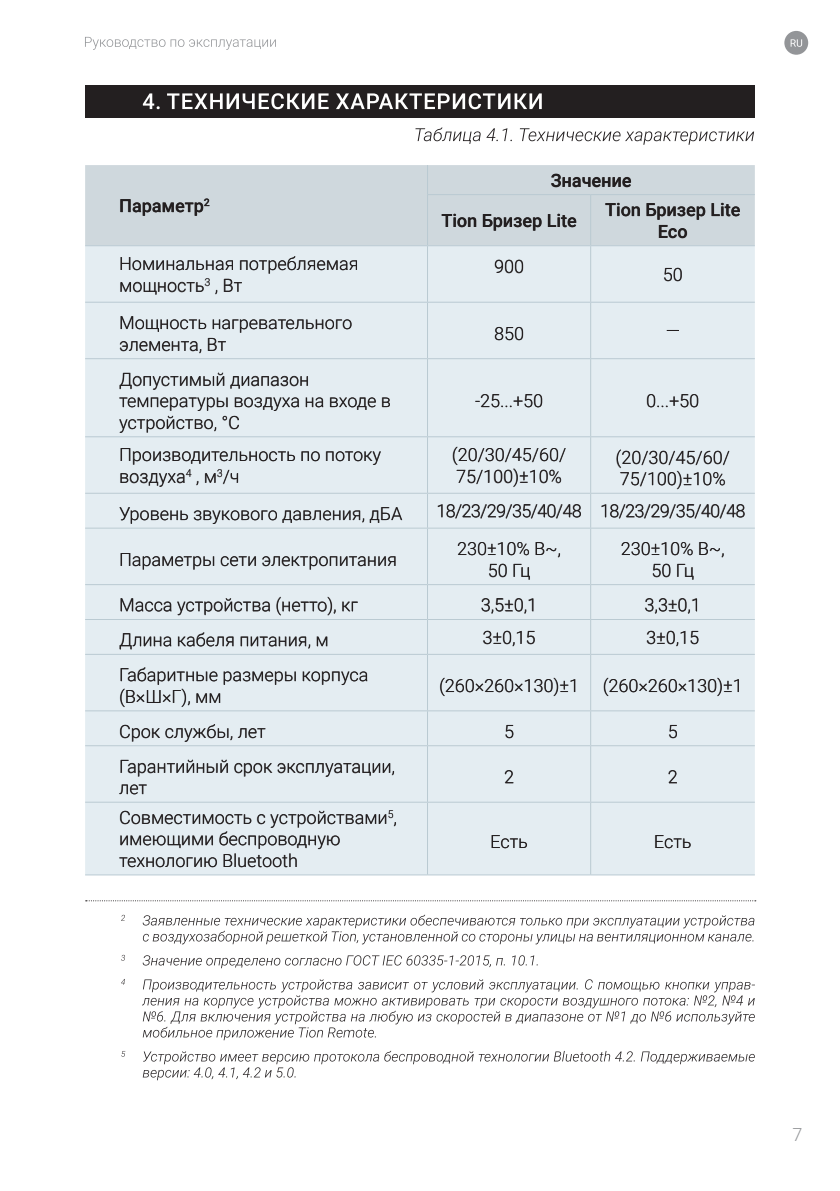
<style>
.page{position:relative;width:840px;height:1191px;background:#fff}
.page>*{position:absolute;margin:0;border:0;box-sizing:border-box;transform-origin:0 0}
.t1{font:300 18px/21.6px "Roboto";color:#231f20}
.t2{font:500 18px "Roboto";color:#231f20}
.t3{font:300 18px "Roboto";letter-spacing:-.035em;color:#231f20}
.t4{font:300 18px "Roboto";color:#939598}
</style>
<div class="page">
<svg style="left:85px;top:37px;width:191px;height:13px"></svg>
<div style="left:783px;top:31px;width:24px;height:24px;background:#939598;border-radius:50%"></div>
<svg style="left:790px;top:39px;width:11px;height:8px"></svg>
<svg style="left:415px;top:127px;width:338px;height:18px"></svg>
<svg style="left:143px;top:1050px;width:611px;height:30px"></svg>
<svg style="left:142px;top:979px;width:612px;height:61px"></svg>
<svg style="left:143px;top:955px;width:394px;height:13px"></svg>
<svg style="left:143px;top:914px;width:611px;height:30px"></svg>
<svg style="left:121px;top:979px;width:4px;height:5px"></svg>
<svg style="left:121px;top:954px;width:4px;height:6px"></svg>
<svg style="left:121px;top:914px;width:4px;height:6px"></svg>
<svg style="left:86px;top:900px;width:669px;height:1px"></svg>
<div style="left:85px;top:85px;width:669px;height:32px;background:#231f20"></div>
<svg style="left:143px;top:93px;width:398px;height:16px"></svg>
<div style="left:85px;top:165px;width:669px;height:80px;background:#cfd8dd"></div>
<div style="left:85px;top:246px;width:669px;height:200px;background:#e4edf2"></div>
<div style="left:85px;top:803px;width:669px;height:71px;background:#e4edf2"></div>
<svg style="left:427px;top:165px;width:1px;height:29px"></svg>
<hr style="left:427px;top:194px;width:163px;height:1px;background:#bacad2">
<hr style="left:427px;top:195px;width:1px;height:50px;background:#bacad2">
<hr style="left:590px;top:194px;width:164px;height:1px;background:#bacad2">
<hr style="left:590px;top:195px;width:1px;height:50px;background:#bacad2">
<hr style="left:85px;top:245px;width:342px;height:1px;background:#bacad2">
<hr style="left:427px;top:245px;width:163px;height:1px;background:#bacad2">
<hr style="left:427px;top:246px;width:1px;height:56px;background:#bacad2">
<hr style="left:590px;top:245px;width:164px;height:1px;background:#bacad2">
<hr style="left:590px;top:246px;width:1px;height:56px;background:#bacad2">
<hr style="left:85px;top:302px;width:342px;height:1px;background:#bacad2">
<hr style="left:427px;top:302px;width:163px;height:1px;background:#bacad2">
<hr style="left:427px;top:303px;width:1px;height:55px;background:#bacad2">
<hr style="left:590px;top:302px;width:164px;height:1px;background:#bacad2">
<hr style="left:590px;top:303px;width:1px;height:55px;background:#bacad2">
<hr style="left:85px;top:358px;width:342px;height:1px;background:#bacad2">
<hr style="left:427px;top:358px;width:163px;height:1px;background:#bacad2">
<hr style="left:427px;top:359px;width:1px;height:77px;background:#bacad2">
<hr style="left:590px;top:358px;width:164px;height:1px;background:#bacad2">
<hr style="left:590px;top:359px;width:1px;height:77px;background:#bacad2">
<hr style="left:85px;top:436px;width:342px;height:1px;background:#bacad2">
<hr style="left:427px;top:436px;width:163px;height:1px;background:#bacad2">
<hr style="left:427px;top:437px;width:1px;height:56px;background:#bacad2">
<hr style="left:590px;top:436px;width:164px;height:1px;background:#bacad2">
<hr style="left:590px;top:437px;width:1px;height:56px;background:#bacad2">
<hr style="left:85px;top:802px;width:342px;height:1px;background:#bacad2">
<hr style="left:427px;top:802px;width:163px;height:1px;background:#bacad2">
<hr style="left:427px;top:802px;width:1px;height:72px;background:#bacad2">
<hr style="left:590px;top:802px;width:164px;height:1px;background:#bacad2">
<hr style="left:590px;top:802px;width:1px;height:72px;background:#bacad2">
<hr style="left:85px;top:874px;width:342px;height:1px;background:#bacad2">
<hr style="left:427px;top:874px;width:163px;height:1px;background:#bacad2">
<hr style="left:590px;top:874px;width:164px;height:1px;background:#bacad2">
<svg style="left:655px;top:835px;width:35px;height:13px"></svg>
<svg style="left:491px;top:835px;width:35px;height:13px"></svg>
<svg style="left:119px;top:810px;width:276px;height:57px;background:#ced6da"></svg>
<svg style="left:85px;top:446px;width:669px;height:356px;background:#dae3e8"></svg>
<svg style="left:647px;top:394px;width:50px;height:13px"></svg>
<svg style="left:475px;top:394px;width:67px;height:13px"></svg>
<svg style="left:119px;top:397px;width:271px;height:35px;background:#cfd6db"></svg>
<svg style="left:120px;top:372px;width:188px;height:17px;background:#c4cbcf"></svg>
<svg style="left:666px;top:330px;width:12px;height:1px"></svg>
<svg style="left:494px;top:327px;width:28px;height:13px"></svg>
<svg style="left:120px;top:316px;width:231px;height:37px;background:#d0d7dc"></svg>
<svg style="left:664px;top:268px;width:17px;height:13px"></svg>
<svg style="left:494px;top:260px;width:28px;height:13px"></svg>
<svg style="left:121px;top:256px;width:236px;height:38px;background:#cfd7dc"></svg>
<svg style="left:605px;top:203px;width:134px;height:35px;background:#b2b9bd"></svg>
<svg style="left:441px;top:214px;width:135px;height:16px;background:#9ca1a5"></svg>
<svg style="left:551px;top:174px;width:79px;height:13px"></svg>
<svg style="left:120px;top:199px;width:89px;height:17px;background:#9ca1a5"></svg>
<p class="t2" style="left:119px;top:193px;width:92px">Параметр<sup>2</sup></p>
<p class="t2" style="left:550px;top:168px;width:82px">Значение</p>
<p class="t2" style="left:441px;top:208px;width:137px">Tion Бризер Lite</p>
<p class="t2" style="left:604px;top:197px;width:137px">Tion Бризер Lite</p>
<p class="t2" style="left:657px;top:219px;width:31px">Eco</p>
<p class="t1" style="left:119px;top:252px;width:241px">Номинальная потребляемая мощность<sup>3</sup> , Вт</p>
<p class="t1" style="left:494px;top:255px;width:31px">900</p>
<p class="t1" style="left:662px;top:263px;width:21px">50</p>
<p class="t1" style="left:119px;top:311px;width:234px">Мощность нагревательного элемента, Вт</p>
<p class="t1" style="left:494px;top:322px;width:31px">850</p>
<p class="t1" style="left:665px;top:319px;width:15px">—</p>
<p class="t1" style="left:119px;top:368px;width:273px">Допустимый диапазон температуры воздуха на входе в устройство, °С</p>
<p class="t1" style="left:474px;top:389px;width:70px">-25...+50</p>
<p class="t1" style="left:646px;top:389px;width:54px">0...+50</p>
<p class="t1" style="left:119px;top:443px;width:263px">Производительность по потоку воздуха<sup>4</sup> , м<sup>3</sup>/ч</p>
<p class="t1" style="left:451px;top:443px;width:116px">(20/30/45/60/<br>75/100)±10%</p>
<p class="t1" style="left:615px;top:446px;width:116px">(20/30/45/60/<br>75/100)±10%</p>
<p class="t1" style="left:119px;top:502px;width:284px">Уровень звукового давления, дБА</p>
<p class="t3" style="left:436px;top:498px;width:147px">18/23/29/35/40/48</p>
<p class="t3" style="left:599px;top:498px;width:147px">18/23/29/35/40/48</p>
<p class="t1" style="left:119px;top:548px;width:279px">Параметры сети электропитания</p>
<p class="t1" style="left:457px;top:537px;width:105px">230±10% В~,</p>
<p class="t1" style="left:487px;top:559px;width:44px">50 Гц</p>
<p class="t1" style="left:620px;top:537px;width:105px">230±10% В~,</p>
<p class="t1" style="left:651px;top:559px;width:44px">50 Гц</p>
<p class="t1" style="left:119px;top:593px;width:240px">Масса устройства (нетто), кг</p>
<p class="t1" style="left:480px;top:593px;width:58px">3,5±0,1</p>
<p class="t1" style="left:644px;top:593px;width:58px">3,3±0,1</p>
<p class="t1" style="left:119px;top:628px;width:211px">Длина кабеля питания, м</p>
<p class="t1" style="left:482px;top:626px;width:54px">3±0,15</p>
<p class="t1" style="left:646px;top:626px;width:54px">3±0,15</p>
<p class="t1" style="left:119px;top:663px;width:250px">Габаритные размеры корпуса</p>
<p class="t1" style="left:119px;top:685px;width:104px">(В×Ш×Г), мм</p>
<p class="t1" style="left:439px;top:674px;width:141px">(260×260×130)±1</p>
<p class="t1" style="left:602px;top:674px;width:141px">(260×260×130)±1</p>
<p class="t1" style="left:119px;top:720px;width:148px">Срок службы, лет</p>
<p class="t1" style="left:504px;top:720px;width:11px">5</p>
<p class="t1" style="left:667px;top:720px;width:11px">5</p>
<p class="t1" style="left:119px;top:754px;width:277px">Гарантийный срок эксплуатации, лет</p>
<p class="t1" style="left:504px;top:765px;width:11px">2</p>
<p class="t1" style="left:667px;top:765px;width:11px">2</p>
<p class="t1" style="left:119px;top:806px;width:279px">Совместимость с устройствами<sup>5</sup>, имеющими беспроводную технологию Вluetooth</p>
<p class="t1" style="left:490px;top:830px;width:39px">Есть</p>
<p class="t1" style="left:653px;top:830px;width:39px">Есть</p>
<p class="t4" style="left:792px;top:1122px;width:11px">7</p>
</div>
